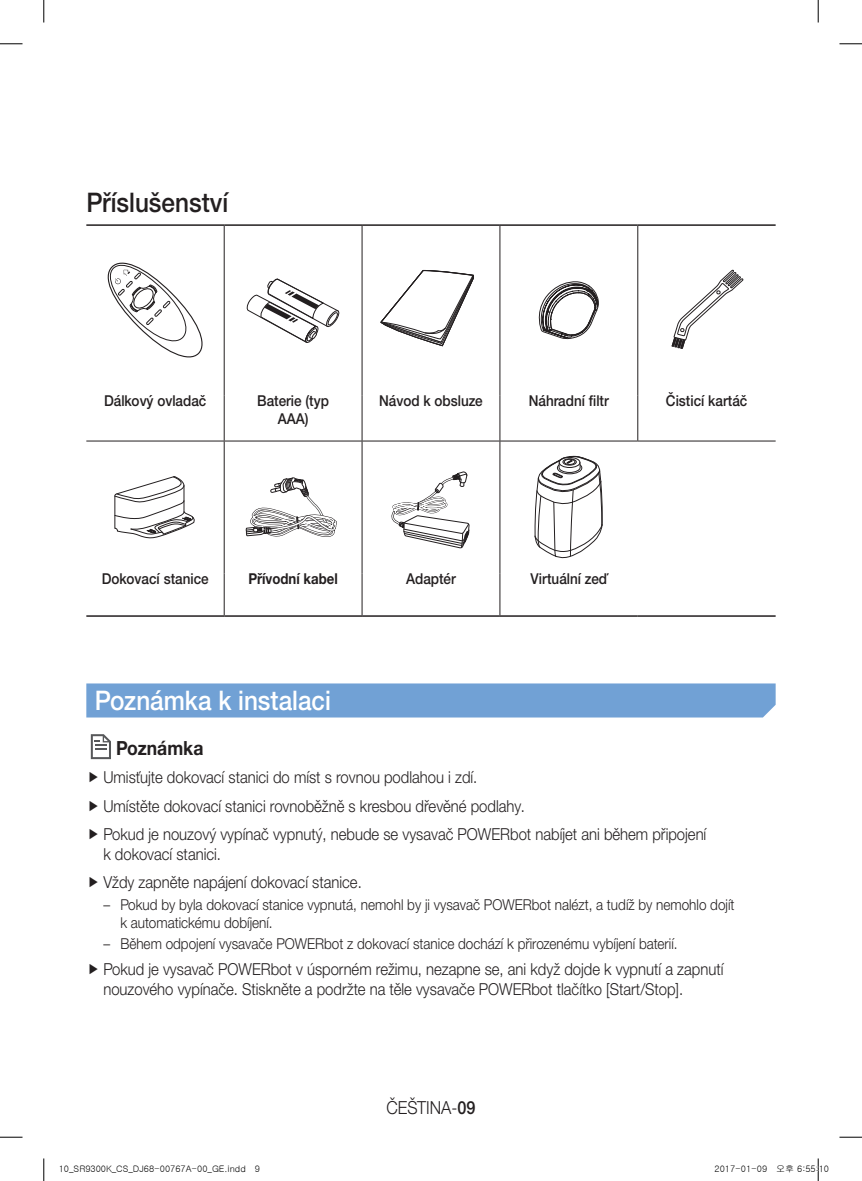
<style>
.page{position:relative;width:862px;height:1181px;background:#fff}
.page>*{position:absolute;margin:0;border:0;box-sizing:border-box;transform-origin:0 0}
.t1{font:500 27px "Helvetica Neue LTW1 G";color:#fff;scale:.9 1}
.t2{font:500 27px "Helvetica Neue LTW1 G";color:#231f20;scale:.9 1}
.t3{font:700 19.5px "Helvetica Neue LTW1 G";color:#231f20;scale:.9 1}
.t4{font:300 18px "Helvetica Neue LTW1 G";color:#231f20;scale:.9 1}
.t5{font:300 16.5px/28.3px "Helvetica Neue LTW1 G";color:#231f20;scale:.9 1}
.t6{font:300 15px/18px "Helvetica Neue LTW1 G";color:#231f20;scale:.9 1}
.t7{font:500 15px/18px "Helvetica Neue LTW1 G";color:#231f20;text-align:center;scale:.9 1}
.t8{font:700 15px "Helvetica Neue LTW1 G";color:#231f20;scale:.88 1}
.t9{font:9px "Gulim";color:#000}
.s1{font-family:"Helvetica Neue"}
.s2{font-weight:500}
</style>
<div class="page">
<hr style="left:500px;top:440px;width:137px;height:1px;background:#231f20">
<hr style="left:637px;top:440px;width:138px;height:1px;background:#231f20">
<hr style="left:86px;top:440px;width:138px;height:1px;background:#231f20">
<hr style="left:224px;top:440px;width:138px;height:1px;background:#231f20">
<hr style="left:362px;top:440px;width:138px;height:1px;background:#231f20">
<hr style="left:86px;top:224px;width:138px;height:2px;background:#231f20">
<hr style="left:224px;top:224px;width:138px;height:2px;background:#231f20">
<hr style="left:362px;top:224px;width:138px;height:2px;background:#231f20">
<hr style="left:500px;top:224px;width:137px;height:2px;background:#231f20">
<hr style="left:637px;top:224px;width:138px;height:2px;background:#231f20">
<hr style="left:86px;top:615px;width:138px;height:1px;background:#231f20">
<hr style="left:224px;top:615px;width:138px;height:1px;background:#231f20">
<hr style="left:362px;top:615px;width:138px;height:1px;background:#231f20">
<hr style="left:500px;top:615px;width:137px;height:1px;background:#231f20">
<hr style="left:637px;top:615px;width:138px;height:1px;background:#231f20">
<hr style="left:224px;top:226px;width:1px;height:169px;background:#231f20">
<hr style="left:499px;top:226px;width:1px;height:169px;background:#231f20">
<hr style="left:637px;top:226px;width:1px;height:169px;background:#231f20">
<hr style="left:224px;top:395px;width:1px;height:45px;background:#231f20">
<hr style="left:499px;top:395px;width:1px;height:45px;background:#231f20">
<hr style="left:637px;top:395px;width:1px;height:45px;background:#231f20">
<hr style="left:224px;top:441px;width:1px;height:132px;background:#231f20">
<hr style="left:361px;top:441px;width:1px;height:132px;background:#231f20">
<hr style="left:499px;top:441px;width:1px;height:132px;background:#231f20">
<hr style="left:224px;top:573px;width:1px;height:42px;background:#231f20">
<hr style="left:361px;top:573px;width:1px;height:42px;background:#231f20">
<hr style="left:499px;top:573px;width:1px;height:42px;background:#231f20">
<hr style="left:361px;top:226px;width:1px;height:169px;background:#231f20">
<hr style="left:361px;top:395px;width:1px;height:45px;background:#231f20">
<svg style="left:107px;top:262px;width:96px;height:96px"></svg>
<svg style="left:246px;top:278px;width:93px;height:65px"></svg>
<svg style="left:380px;top:269px;width:94px;height:78px"></svg>
<svg style="left:538px;top:281px;width:60px;height:58px"></svg>
<svg style="left:671px;top:269px;width:72px;height:80px"></svg>
<svg style="left:114px;top:476px;width:81px;height:63px"></svg>
<svg style="left:245px;top:477px;width:92px;height:60px"></svg>
<svg style="left:391px;top:471px;width:78px;height:77px"></svg>
<svg style="left:534px;top:455px;width:69px;height:104px"></svg>
<div style="left:86px;top:683px;width:689px;height:34px;background:#71a1d5"></div>
<svg style="left:91px;top:734px;width:20px;height:25px"></svg>
<svg style="left:0;top:44px;width:22px;height:1px"></svg>
<svg style="left:839px;top:44px;width:22px;height:1px"></svg>
<svg style="left:0;top:1136px;width:22px;height:1px"></svg>
<svg style="left:839px;top:1136px;width:22px;height:1px"></svg>
<svg style="left:44px;top:0;width:1px;height:22px"></svg>
<svg style="left:44px;top:1158px;width:1px;height:22px"></svg>
<svg style="left:817px;top:0;width:1px;height:22px"></svg>
<svg style="left:817px;top:1158px;width:2px;height:22px"></svg>
<h1 class="t2" style="left:86px;top:186px;width:160px">Příslušenství</h1>
<p class="t7" style="left:104px;top:391px;width:115px">Dálkový ovladač</p>
<p class="t7" style="left:257px;top:391px;width:81px">Baterie (typ<br>AAA)</p>
<p class="t7" style="left:379px;top:391px;width:117px">Návod k obsluze</p>
<p class="t7" style="left:528px;top:391px;width:91px">Náhradní filtr</p>
<p class="t7" style="left:665px;top:391px;width:92px">Čisticí kartáč</p>
<p class="t7" style="left:102px;top:570px;width:120px">Dokovací stanice</p>
<p class="t8" style="left:248px;top:569px;width:103px">Přívodní kabel</p>
<p class="t7" style="left:406px;top:570px;width:57px">Adaptér</p>
<p class="t7" style="left:530px;top:570px;width:87px">Virtuální zeď</p>
<h1 class="t1" style="left:95px;top:684px;width:264px">Poznámka k instalaci</h1>
<p class="t3" style="left:116px;top:736px;width:98px">Poznámka</p>
<p class="t5" style="left:103px;top:763px;width:671px">Umisťujte dokovací stanici do míst s rovnou podlahou i zdí.<br>Umístěte dokovací stanici rovnoběžně s kresbou dřevěné podlahy.<br>Pokud je nouzový vypínač vypnutý, nebude se vysavač POWERbot nabíjet ani během připojení</p>
<p class="t5" style="left:103px;top:839px;width:288px">k dokovací stanici.<br>Vždy zapněte napájení dokovací stanice.</p>
<p class="t6" style="left:120px;top:895px;width:683px;text-indent:-17px"><span class="s1">–</span> Pokud by byla dokovací stanice vypnutá, nemohl by ji vysavač POWERbot nalézt, a tudíž by nemohlo dojít k automatickému dobíjení.</p>
<p class="t6" style="left:103px;top:934px;width:639px"><span class="s1">–</span> Během odpojení vysavače POWERbot z dokovací stanice dochází k přirozenému vybíjení baterií.</p>
<p class="t5" style="left:103px;top:958px;width:690px;line-height:19.8px">Pokud je vysavač POWERbot v úsporném režimu, nezapne se, ani když dojde k vypnutí a zapnutí nouzového vypínače. Stiskněte a podržte na těle vysavače POWERbot tlačítko [Start/Stop].</p>
<p class="t4" style="left:386px;top:1096px;width:100px">ČEŠTINA-<span class="s2">09</span></p>
<p class="t9" style="left:59px;top:1164px;width:203px">10_SR9300K_CS_DJ68-00767A-00_GE.indd 9</p>
<p class="t9" style="left:714px;top:1164px;width:116px">2017-01-09 오후 6:55:10</p>
</div>
